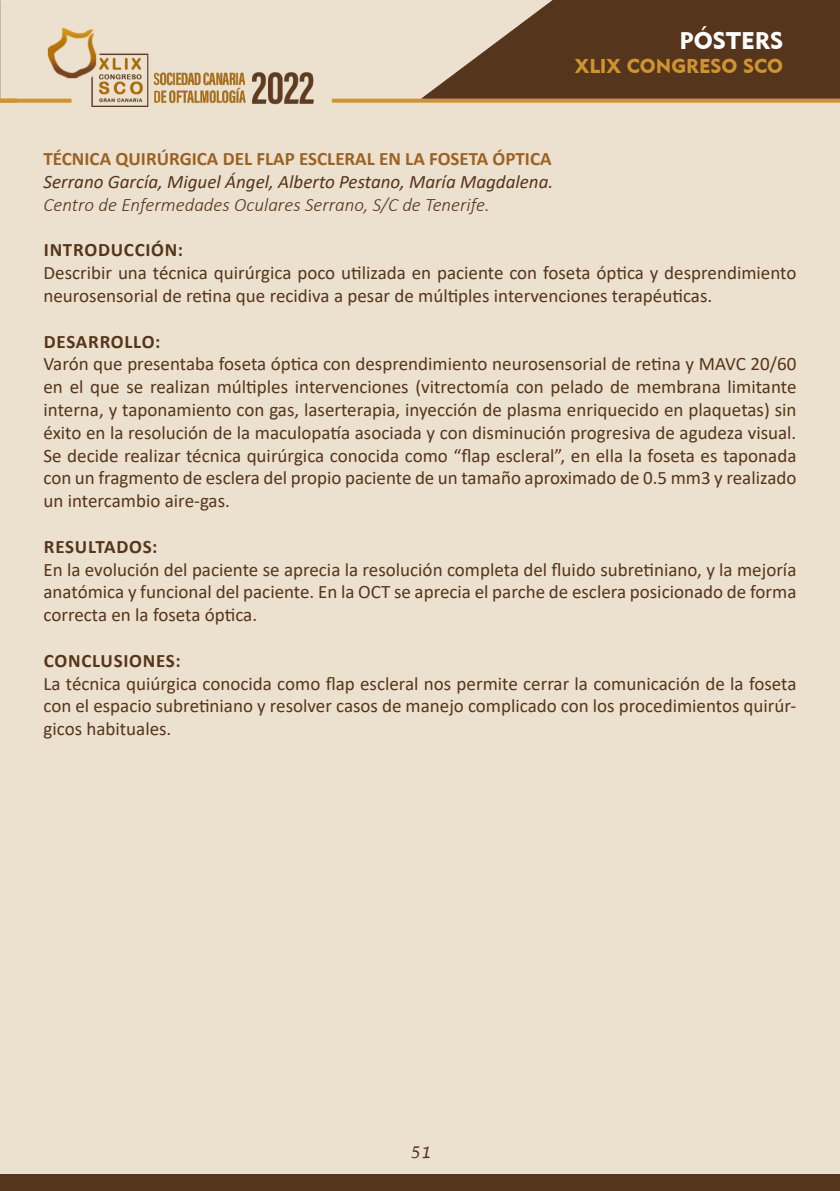
<style>
.page{position:relative;width:840px;height:1191px;background:#fff}
.page>*{position:absolute;margin:0;border:0;box-sizing:border-box;transform-origin:0 0}
.t1{font:24px "Geometric 415 BT Black A";color:#fff}
.t2{font:20px "Geometric 415 BT Black A";color:#ce9431}
.t3{font:19px/22.8px "Calibri";color:#55351b;text-align:justify}
.t4{font:italic 19px "Calibri";color:#55351b}
.t5{font:italic 300 19px "Calibri";color:#55351b}
.t6{font:700 19px "Calibri";color:#9c6224}
.t7{font:700 19px "Calibri";letter-spacing:.04em;color:#55351b}
.t8{font:italic 16px "Lucida Handwriting";color:#55351b}
</style>
<div class="page">
<div style="left:0;top:0;width:839px;height:1191px;background:#ece1ce"></div>
<svg style="left:331px;top:99px;width:508px;height:4px;background:#d09a3d"></svg>
<svg style="left:421px;top:0;width:418px;height:99px;fill:#55351b"></svg>
<img style="left:36px;top:27px;width:278px;height:80px">
<svg style="left:0;top:99px;width:71px;height:4px"></svg>
<div style="left:0;top:1174px;width:839px;height:17px;background:#55351b"></div>
<p class="t1" style="left:679px;top:26px;width:105px">PÓSTERS</p>
<p class="t2" style="left:574px;top:54px;width:210px">XLIX CONGRESO SCO</p>
<p class="t6" style="left:43px;top:145px;width:509px">TÉCNICA QUIRÚRGICA DEL FLAP ESCLERAL EN LA FOSETA ÓPTICA</p>
<p class="t4" style="left:43px;top:168px;width:511px">Serrano García, Miguel Ángel, Alberto Pestano, María Magdalena.</p>
<p class="t5" style="left:43px;top:193px;width:447px">Centro de Enfermedades Oculares Serrano, S/C de Tenerife.</p>
<p class="t7" style="left:44px;top:236px;width:141px">INTRODUCCIÓN:</p>
<p class="t3" style="left:43px;top:261px;width:754px">Describir una técnica quirúrgica poco utilizada en paciente con foseta óptica y desprendimiento neurosensorial de retina que recidiva a pesar de múltiples intervenciones terapéuticas.</p>
<p class="t7" style="left:44px;top:328px;width:118px">DESARROLLO:</p>
<p class="t3" style="left:43px;top:352px;width:754px">Varón que presentaba foseta óptica con desprendimiento neurosensorial de retina y MAVC 20/60 en el que se realizan múltiples intervenciones (vitrectomía con pelado de membrana limitante interna, y taponamiento con gas, laserterapia, inyección de plasma enriquecido en plaquetas) sin éxito en la resolución de la maculopatía asociada y con disminución progresiva de agudeza visual.<br>Se decide realizar técnica quirúrgica conocida como “flap escleral”, en ella la foseta es taponada con un fragmento de esclera del propio paciente de un tamaño aproximado de 0.5 mm3 y realizado un intercambio aire-gas.</p>
<p class="t7" style="left:44px;top:533px;width:115px">RESULTADOS:</p>
<p class="t3" style="left:43px;top:557px;width:754px">En la evolución del paciente se aprecia la resolución completa del fluido subretiniano, y la mejoría anatómica y funcional del paciente. En la OCT se aprecia el parche de esclera posicionado de forma correcta en la foseta óptica.</p>
<p class="t7" style="left:44px;top:647px;width:138px">CONCLUSIONES:</p>
<p class="t3" style="left:43px;top:671px;width:754px">La técnica quiúrgica conocida como flap escleral nos permite cerrar la comunicación de la foseta con el espacio subretiniano y resolver casos de manejo complicado con los procedimientos quirúr&shy;gicos habituales.</p>
<p class="t8" style="left:409px;top:1142px;width:23px">51</p>
</div>
